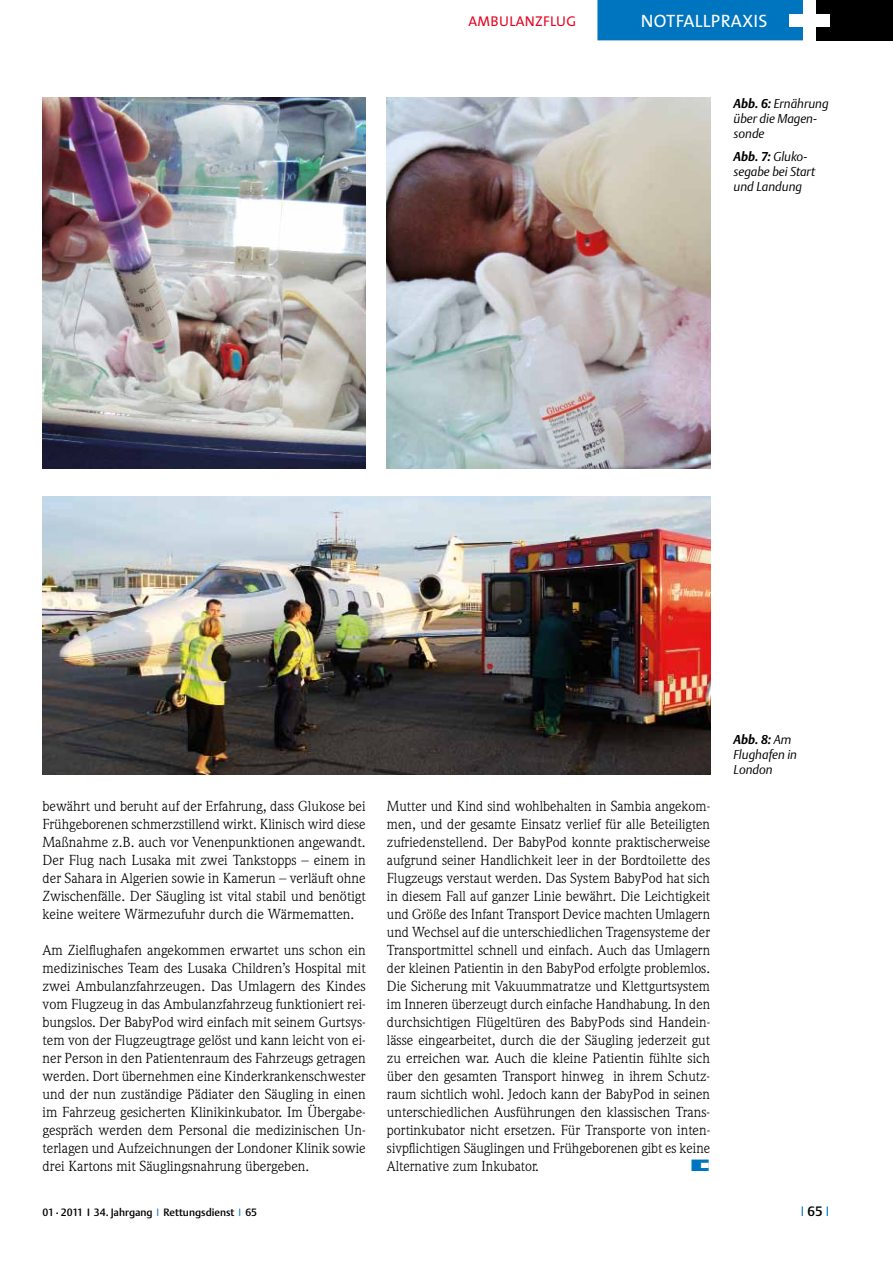
<style>
.page{position:relative;width:893px;height:1263px;background:#fff}
.page>*{position:absolute;margin:0;border:0;box-sizing:border-box;transform-origin:0 0}
.t1{font:18px "The Sans Caps";letter-spacing:.02em;color:#fff}
.t2{font:14.25px/18px "Weidemann";color:#000;text-align:justify}
.t3{font:14.25px "The Sans";letter-spacing:.02em;color:#e40521}
.t4{font:13.5px "DTL Argo T Light";color:#0075bf}
.t5{font:italic 12.75px/15px "DTL Argo T Light";color:#000}
.t6{font:italic 12.75px "DTL Argo T Bold";color:#000}
.t7{font:10.5px "DTL Argo T Medium";color:#000}
.t8{font:7.5px "Zapf Dingbats";color:#fff;scale:1.5 1}
.s1{font-family:"DTL Argo T Bold"}
.s2{font-family:"DTL Argo T Light"}
.s3{font-family:"DTL Argo T Light";color:#0075bf}
.s4{font-family:"DTL Argo T Medium";color:#000}
</style>
<div class="page">
<div style="left:808px;top:0;width:85px;height:40px;background:#000"></div>
<div style="left:597px;top:0;width:206px;height:40px;background:#0075bf"></div>
<div style="left:803px;top:0;width:12px;height:40px;background:#fff"></div>
<div style="left:789px;top:14px;width:40px;height:13px;background:#fff"></div>
<img style="left:43px;top:98px;width:323px;height:370px">
<img style="left:387px;top:98px;width:323px;height:370px">
<img style="left:43px;top:496px;width:667px;height:278px">
<p class="t3" style="left:469px;top:10px;width:109px">AMBULANZFLUG</p>
<p class="t1" style="left:641px;top:6px;width:128px">N OTFALLPRAXIS</p>
<p class="t5" style="left:733px;top:96px;width:97px"><span class="s1">Abb. 6:</span> Ernährung über die Magen&shy;sonde</p>
<p class="t6" style="left:733px;top:149px;width:75px">Abb. 7: <span class="s2">Gluko-</span></p>
<p class="t5" style="left:733px;top:164px;width:83px">segabe bei Start und Landung</p>
<p class="t2" style="left:43px;top:796px;width:325px">bewährt und beruht auf der Erfahrung, dass Glukose bei Frühgeborenen schmerzstillend wirkt. Klinisch wird diese Maßnahme z.B. auch vor Venenpunktionen angewandt.<br>Der Flug nach Lusaka mit zwei Tankstopps – einem in der Sahara in Algerien sowie in Kamerun – verläuft ohne Zwischenfälle. Der Säugling ist vital stabil und benötigt keine weitere Wärmezufuhr durch die Wärmematten.</p>
<p class="t2" style="left:43px;top:940px;width:325px">Am Zielflughafen angekommen erwartet uns schon ein medizinisches Team des Lusaka Children’s Hospital mit zwei Ambulanzfahrzeugen. Das Umlagern des Kindes vom Flugzeug in das Ambulanzfahrzeug funktioniert rei&shy;bungslos. Der BabyPod wird einfach mit seinem Gurtsys&shy;tem von der Flugzeugtrage gelöst und kann leicht von ei&shy;ner Person in den Patientenraum des Fahrzeugs getragen werden. Dort übernehmen eine Kinderkrankenschwester und der nun zuständige Pädiater den Säugling in einen im Fahrzeug gesicherten Klinikinkubator. Im Übergabe&shy;gespräch werden dem Personal die medizinischen Un&shy;terlagen und Aufzeichnungen der Londoner Klinik sowie drei Kartons mit Säuglingsnahrung übergeben.</p>
<p class="t2" style="left:387px;top:796px;width:325px">Mutter und Kind sind wohlbehalten in Sambia angekom&shy;men, und der gesamte Einsatz verlief für alle Beteiligten zufriedenstellend. Der BabyPod konnte praktischerweise aufgrund seiner Handlichkeit leer in der Bordtoilette des Flugzeugs verstaut werden. Das System BabyPod hat sich in diesem Fall auf ganzer Linie bewährt. Die Leichtigkeit und Größe des Infant Transport Device machten Umlagern und Wechsel auf die unterschiedlichen Tragensysteme der Transportmittel schnell und einfach. Auch das Umlagern der kleinen Patientin in den BabyPod erfolgte problemlos.<br>Die Sicherung mit Vakuummatratze und Klettgurtsystem im Inneren überzeugt durch einfache Handhabung. In den durchsichtigen Flügeltüren des BabyPods sind Handein&shy;lässe eingearbeitet, durch die der Säugling jederzeit gut zu erreichen war. Auch die kleine Patientin fühlte sich über den gesamten Transport hinweg in ihrem Schutz&shy;raum sichtlich wohl. Jedoch kann der BabyPod in seinen unterschiedlichen Ausführungen den klassischen Trans&shy;portinkubator nicht ersetzen. Für Transporte von inten&shy;sivpflichtigen Säuglingen und Frühgeborenen gibt es keine Alternative zum Inkubator.</p>
<p class="t8" style="left:701px;top:1161px;width:7px">■</p>
<p class="t6" style="left:733px;top:732px;width:59px">Abb. 8: <span class="s2">Am</span></p>
<p class="t5" style="left:733px;top:747px;width:65px">Flughafen in<br>London</p>
<p class="t7" style="left:43px;top:1206px;width:216px">01 · 2011 I 34. Jahrgang <span class="s3">I</span> Rettungsdienst <span class="s3">I</span> 65</p>
<p class="t4" style="left:801px;top:1203px;width:30px">I <span class="s4">65</span> I</p>
</div>
